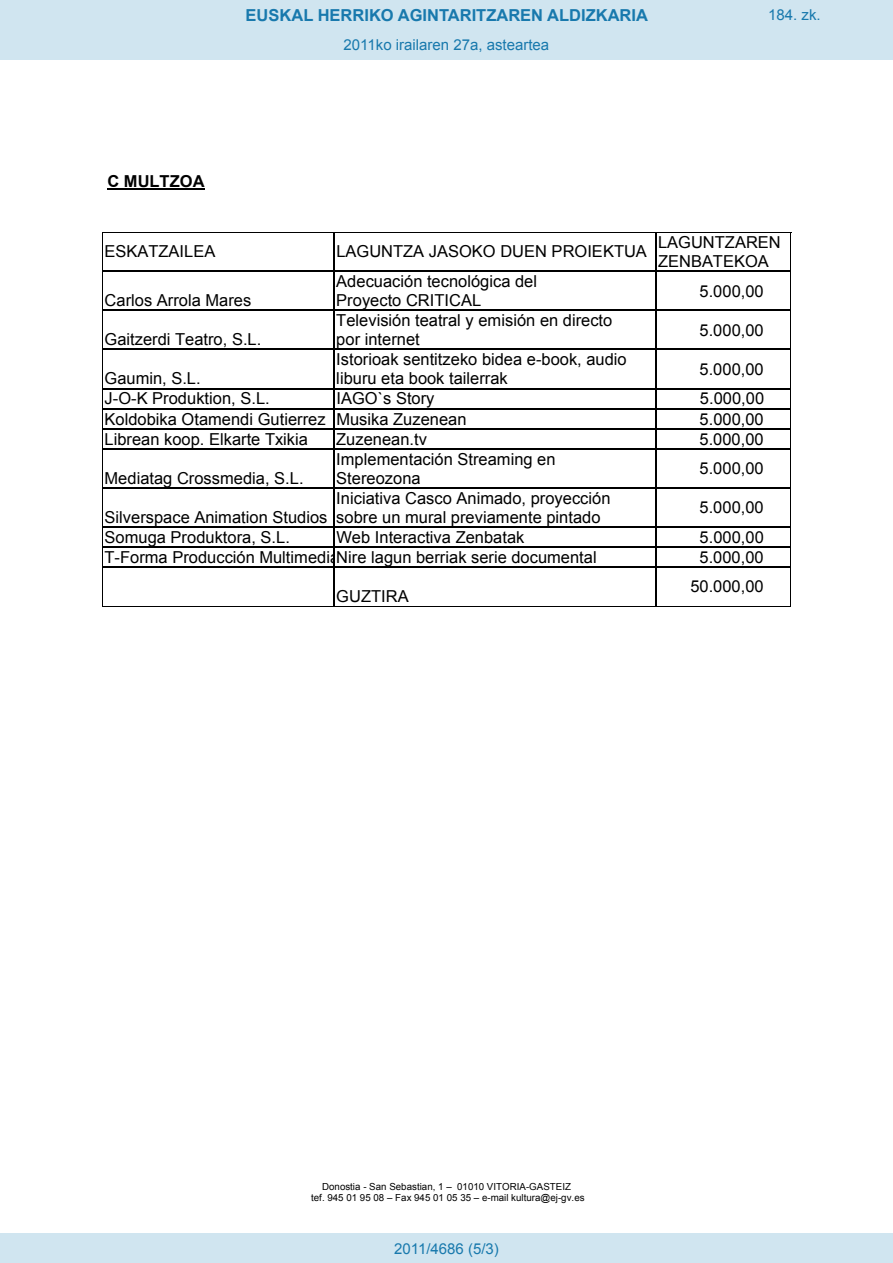
<style>
.page{position:relative;width:893px;height:1263px;background:#fff}
.page>*{position:absolute;margin:0;border:0;box-sizing:border-box;transform-origin:0 0}
.t1{font:16.5px/19px "Arial";color:#000}
.t2{font:700 16.5px "Arial";color:#1879ad}
.t3{font:700 16.5px "Arial";color:#000}
.Paginacion_Centro{font:15px "Arial";color:#1879ad}
.t4{font:9.75px/11.2px "Arial";color:#000;text-align:center}
</style>
<div class="page">
<hr style="left:107px;top:188px;width:98px;height:2px;background:#000">
<hr style="left:102px;top:232px;width:689px;height:1px;background:#000">
<hr style="left:102px;top:233px;width:1px;height:38px;background:#000">
<hr style="left:334px;top:233px;width:1px;height:38px;background:#000">
<hr style="left:655px;top:233px;width:1px;height:38px;background:#000">
<hr style="left:790px;top:233px;width:1px;height:38px;background:#000">
<hr style="left:103px;top:271px;width:231px;height:1px;background:#000">
<hr style="left:335px;top:271px;width:320px;height:1px;background:#000">
<hr style="left:656px;top:271px;width:134px;height:1px;background:#000">
<hr style="left:102px;top:272px;width:1px;height:38px;background:#000">
<hr style="left:334px;top:272px;width:1px;height:38px;background:#000">
<hr style="left:655px;top:272px;width:1px;height:38px;background:#000">
<hr style="left:790px;top:272px;width:1px;height:38px;background:#000">
<hr style="left:103px;top:310px;width:231px;height:1px;background:#000">
<hr style="left:335px;top:310px;width:320px;height:1px;background:#000">
<hr style="left:656px;top:310px;width:134px;height:1px;background:#000">
<hr style="left:102px;top:311px;width:1px;height:38px;background:#000">
<hr style="left:334px;top:311px;width:1px;height:38px;background:#000">
<hr style="left:655px;top:311px;width:1px;height:38px;background:#000">
<hr style="left:790px;top:311px;width:1px;height:38px;background:#000">
<hr style="left:103px;top:349px;width:231px;height:1px;background:#000">
<hr style="left:335px;top:349px;width:320px;height:1px;background:#000">
<hr style="left:656px;top:349px;width:134px;height:1px;background:#000">
<hr style="left:102px;top:350px;width:1px;height:38px;background:#000">
<hr style="left:334px;top:350px;width:1px;height:38px;background:#000">
<hr style="left:655px;top:350px;width:1px;height:38px;background:#000">
<hr style="left:790px;top:350px;width:1px;height:38px;background:#000">
<hr style="left:103px;top:388px;width:231px;height:1px;background:#000">
<hr style="left:335px;top:388px;width:320px;height:1px;background:#000">
<hr style="left:656px;top:388px;width:134px;height:1px;background:#000">
<hr style="left:103px;top:408px;width:231px;height:1px;background:#000">
<hr style="left:335px;top:408px;width:320px;height:1px;background:#000">
<hr style="left:656px;top:408px;width:134px;height:1px;background:#000">
<hr style="left:103px;top:428px;width:231px;height:1px;background:#000">
<hr style="left:335px;top:428px;width:320px;height:1px;background:#000">
<hr style="left:656px;top:428px;width:134px;height:1px;background:#000">
<svg style="left:102px;top:388px;width:1px;height:61px"></svg>
<hr style="left:103px;top:448px;width:231px;height:1px;background:#000">
<svg style="left:334px;top:388px;width:1px;height:61px"></svg>
<hr style="left:335px;top:448px;width:320px;height:1px;background:#000">
<svg style="left:655px;top:388px;width:1px;height:61px"></svg>
<hr style="left:656px;top:448px;width:134px;height:1px;background:#000">
<svg style="left:790px;top:388px;width:1px;height:61px"></svg>
<hr style="left:102px;top:449px;width:1px;height:38px;background:#000">
<hr style="left:334px;top:449px;width:1px;height:38px;background:#000">
<hr style="left:655px;top:449px;width:1px;height:38px;background:#000">
<hr style="left:790px;top:449px;width:1px;height:38px;background:#000">
<hr style="left:103px;top:487px;width:231px;height:1px;background:#000">
<hr style="left:335px;top:487px;width:320px;height:1px;background:#000">
<hr style="left:656px;top:487px;width:134px;height:1px;background:#000">
<hr style="left:102px;top:488px;width:1px;height:38px;background:#000">
<hr style="left:334px;top:488px;width:1px;height:38px;background:#000">
<hr style="left:655px;top:488px;width:1px;height:38px;background:#000">
<hr style="left:790px;top:488px;width:1px;height:38px;background:#000">
<hr style="left:103px;top:526px;width:231px;height:1px;background:#000">
<hr style="left:335px;top:526px;width:320px;height:1px;background:#000">
<hr style="left:656px;top:526px;width:134px;height:1px;background:#000">
<hr style="left:103px;top:546px;width:231px;height:1px;background:#000">
<hr style="left:335px;top:546px;width:320px;height:1px;background:#000">
<hr style="left:656px;top:546px;width:134px;height:1px;background:#000">
<svg style="left:102px;top:526px;width:1px;height:42px"></svg>
<hr style="left:103px;top:566px;width:231px;height:2px;background:#000">
<svg style="left:334px;top:526px;width:1px;height:42px"></svg>
<hr style="left:335px;top:566px;width:320px;height:2px;background:#000">
<svg style="left:655px;top:526px;width:1px;height:42px"></svg>
<hr style="left:656px;top:566px;width:134px;height:2px;background:#000">
<svg style="left:790px;top:526px;width:1px;height:42px"></svg>
<hr style="left:102px;top:568px;width:1px;height:38px;background:#000">
<hr style="left:102px;top:606px;width:232px;height:1px;background:#000">
<hr style="left:334px;top:568px;width:1px;height:38px;background:#000">
<hr style="left:334px;top:606px;width:321px;height:1px;background:#000">
<hr style="left:655px;top:568px;width:1px;height:38px;background:#000">
<hr style="left:655px;top:606px;width:135px;height:1px;background:#000">
<hr style="left:790px;top:568px;width:1px;height:38px;background:#000">
<div style="left:0;top:0;width:893px;height:60px;background:#d0e5f0"></div>
<div style="left:0;top:1233px;width:893px;height:30px;background:#d0e5f0"></div>
<p class="t2" style="left:246px;top:4px;width:404px">EUSKAL HERRIKO AGINTARITZAREN ALDIZKARIA</p>
<p class="Paginacion_Centro" style="left:768px;top:5px;width:54px">184. zk.</p>
<p class="Paginacion_Centro" style="left:344px;top:35px;width:207px">2011ko irailaren 27a, asteartea</p>
<p class="t3" style="left:107px;top:170px;width:99px">C MULTZOA</p>
<p class="t1" style="left:105px;top:242px;width:112px">ESKATZAILEA</p>
<p class="t1" style="left:336px;top:242px;width:312px">LAGUNTZA JASOKO DUEN PROIEKTUA</p>
<p class="t1" style="left:658px;top:233px;width:124px">LAGUNTZAREN<br>ZENBATEKOA</p>
<p class="t1" style="left:105px;top:291px;width:148px">Carlos Arrola Mares</p>
<p class="t1" style="left:336px;top:272px;width:202px">Adecuación tecnológica del<br>Proyecto CRITICAL</p>
<p class="t1" style="left:699px;top:281px;width:66px">5.000,00</p>
<p class="t1" style="left:105px;top:330px;width:158px">Gaitzerdi Teatro, S.L.</p>
<p class="t1" style="left:105px;top:369px;width:98px">Gaumin, S.L.</p>
<p class="t1" style="left:336px;top:311px;width:278px">Televisión teatral y emisión en directo por internet</p>
<p class="t1" style="left:699px;top:321px;width:66px">5.000,00</p>
<p class="t1" style="left:336px;top:350px;width:292px">Istorioak sentitzeko bidea e-book, audio liburu eta book tailerrak</p>
<p class="t1" style="left:699px;top:360px;width:66px">5.000,00</p>
<p class="t1" style="left:105px;top:389px;width:167px">J-O-K Produktion, S.L.</p>
<p class="t1" style="left:336px;top:389px;width:100px">IAGO`s Story</p>
<p class="t1" style="left:700px;top:389px;width:66px">5.000,00</p>
<p class="t1" style="left:105px;top:409px;width:363px">Koldobika Otamendi Gutierrez Musika Zuzenean</p>
<p class="t1" style="left:700px;top:409px;width:66px">5.000,00</p>
<p class="t1" style="left:105px;top:429px;width:205px">Librean koop. Elkarte Txikia</p>
<p class="t1" style="left:336px;top:429px;width:92px">Zuzenean.tv</p>
<p class="t1" style="left:699px;top:429px;width:66px">5.000,00</p>
<p class="t1" style="left:105px;top:468px;width:200px">Mediatag Crossmedia, S.L.</p>
<p class="t1" style="left:336px;top:450px;width:221px">Implementación Streaming en<br>Stereozona</p>
<p class="t1" style="left:699px;top:459px;width:66px">5.000,00</p>
<p class="t1" style="left:105px;top:508px;width:224px">Silverspace Animation Studios</p>
<p class="t1" style="left:336px;top:489px;width:276px">Iniciativa Casco Animado, proyección sobre un mural previamente pintado</p>
<p class="t1" style="left:699px;top:498px;width:66px">5.000,00</p>
<p class="t1" style="left:105px;top:528px;width:187px">Somuga Produktora, S.L.</p>
<p class="t1" style="left:336px;top:528px;width:190px">Web Interactiva Zenbatak</p>
<p class="t1" style="left:700px;top:528px;width:66px">5.000,00</p>
<p class="t1" style="left:105px;top:548px;width:494px">T-Forma Producción MultimediaNire lagun berriak serie documental</p>
<p class="t1" style="left:699px;top:548px;width:66px">5.000,00</p>
<p class="t1" style="left:336px;top:587px;width:74px">GUZTIRA</p>
<p class="t1" style="left:690px;top:577px;width:75px">50.000,00</p>
<p class="t4" style="left:311px;top:1181px;width:275px">Donostia - San Sebastian, 1 – 01010 VITORIA-GASTEIZ<br>tef. 945 01 95 08 – Fax 945 01 05 35 – e-mail kultura@ej-gv.es</p>
<p class="Paginacion_Centro" style="left:394px;top:1238px;width:106px">2011/4686 (5/3)</p>
</div>
